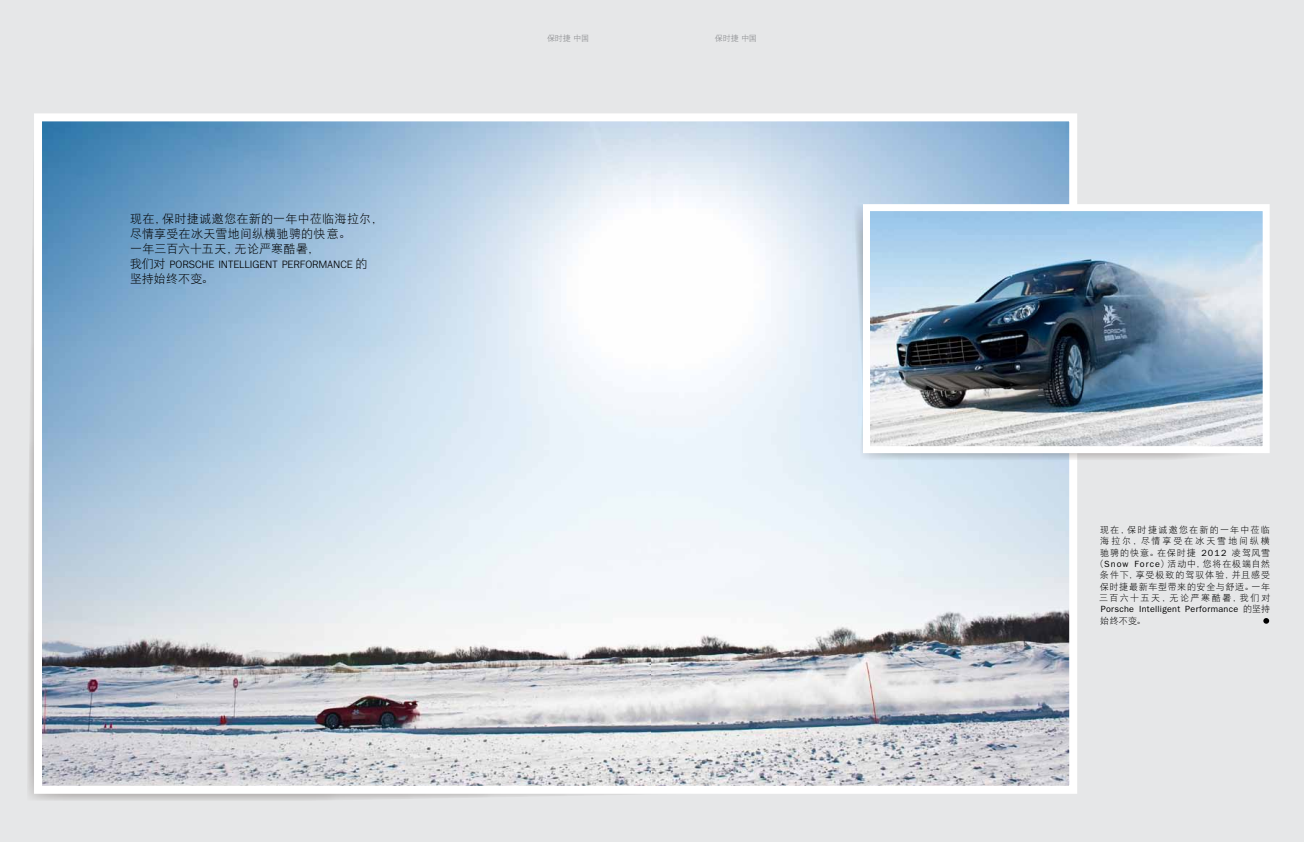
<style>
.page{position:relative;width:1304px;height:842px;background:#e6e7e8}
.page>*{position:absolute;margin:0;border:0;box-sizing:border-box;transform-origin:0 0}
.t1{font:12px/15px "DFP Hei W3";letter-spacing:.02em;color:#000}
.t2{font:300 11px "Franklin Gothic URW";letter-spacing:-.005em;color:#000}
.t3{font:9px/11.3px "DFP Hei W3";letter-spacing:.115em;color:#000;text-align:center}
.t4{font:9px "ITC Franklin Gothic Std";letter-spacing:.035em;color:#000}
.t5{font:8px "DFP Hei W3";letter-spacing:-.015em;color:#808285}
.s1{font-family:"DFP Hei W3";font-weight:400;font-size:12px}
.s2{font-family:"ITC Franklin Gothic Std"}
.s3{font-family:"DFP Hei W3"}
</style>
<div class="page">
<img style="left:43px;top:122px;width:1025px;height:663px">
<div style="left:34px;top:113px;width:1043px;height:681px;border:8px solid #fff"></div>
<svg style="left:854px;top:204px;width:370px;height:256px"></svg>
<img style="left:871px;top:212px;width:391px;height:233px">
<div style="left:863px;top:204px;width:407px;height:249px;border:7px solid #fff"></div>
<svg style="left:1263px;top:618px;width:6px;height:6px"></svg>
<h1 class="t1" style="left:130px;top:211px;width:254px">现在，保时捷诚邀您在新的一年中莅临海拉尔，尽情享受在冰天雪地间纵横驰骋的快意。<br>一年三百六十五天，无论严寒酷暑，</h1>
<p class="t2" style="left:130px;top:257px;width:239px"><span class="s1">我们对</span> PORSCHE INTELLIGENT PERFORMANCE <span class="s1">的</span></p>
<h1 class="t1" style="left:130px;top:271px;width:85px">坚持始终不变。</h1>
<p class="t5" style="left:547px;top:33px;width:44px">保时捷 中国</p>
<p class="t5" style="left:715px;top:33px;width:44px">保时捷 中国</p>
<p class="t3" style="left:1095px;top:524px;width:177px">现在，保时捷诚邀您在新的一年中莅临海拉尔，尽情享受在冰天雪地间纵横驰骋的快意。在保时捷 <span class="s2">2012</span> 凌驾风雪（<span class="s2">Snow Force</span>）活动中，您将在极端自然条件下，享受极致的驾驭体验，并且感受保时捷最新车型带来的安全与舒适。一年三百六十五天，无论严寒酷暑，我们对</p>
<p class="t4" style="left:1101px;top:604px;width:171px">Porsche Intelligent Performance <span class="s3">的坚持</span></p>
<p class="t3" style="left:1100px;top:615px;width:47px">始终不变。</p>
</div>
